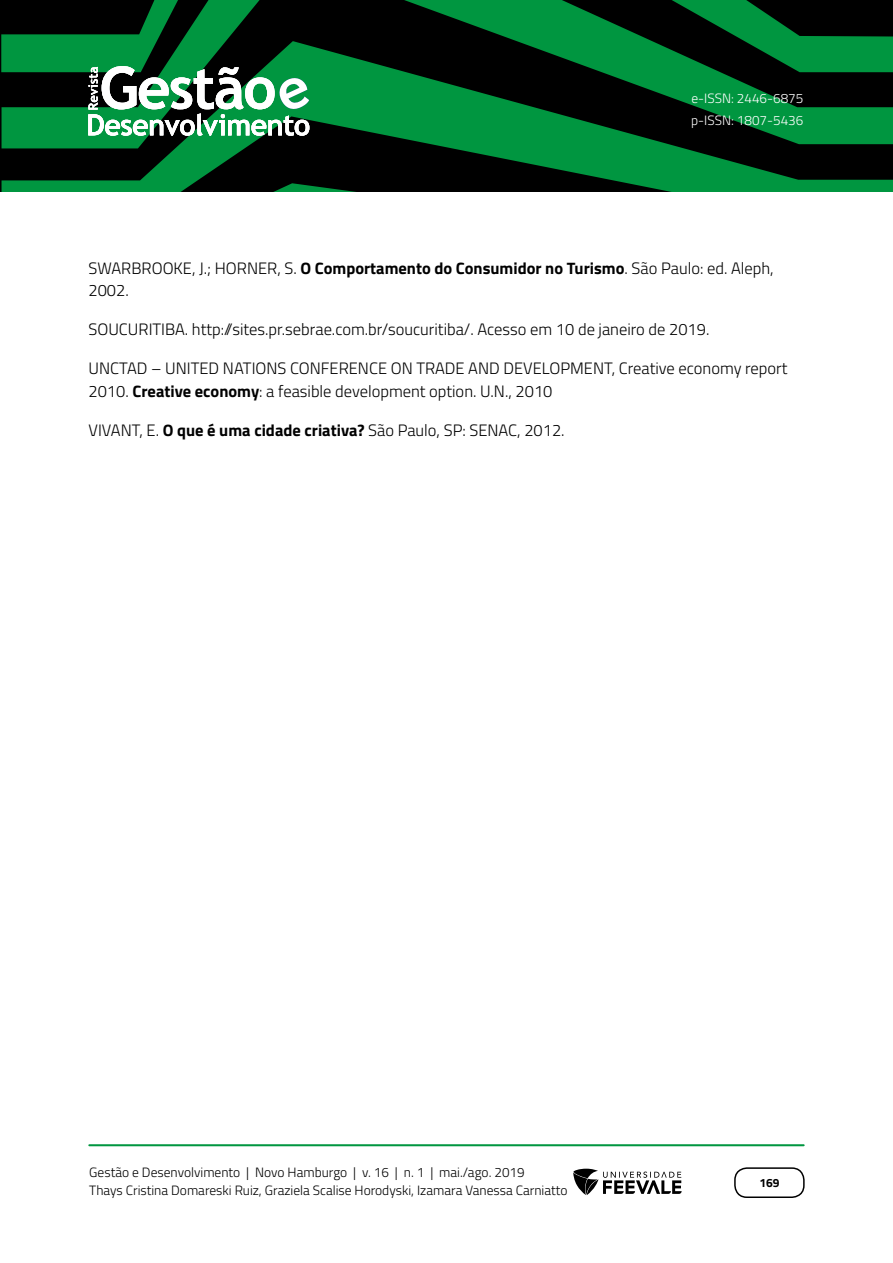
<style>
.page{position:relative;width:893px;height:1263px;background:#fff}
.page>*{position:absolute;margin:0;border:0;box-sizing:border-box;transform-origin:0 0}
.Referências{font:300 16.5px/22.5px "Titillium Web";color:#000}
.t1{font:300 13.5px "Titillium Web";color:#000}
.t2{font:300 13.5px/22.5px "Titillium Web";color:#fff}
.t3{font:700 12px "Titillium Web";color:#000}
.s1{font-weight:700}
</style>
<div class="page">
<svg style="left:2px;top:0;width:891px;height:41px;background:#003516"></svg>
<svg style="left:2px;top:41px;width:891px;height:142px;background:#004a1f"></svg>
<svg style="left:2px;top:183px;width:891px;height:9px;background:#004f21"></svg>
<hr style="left:89px;top:1144px;width:715px;height:2px;background:#009640">
<div style="left:734px;top:1167px;width:71px;height:31px;border:2px solid #000;border-radius:12px"></div>
<svg style="left:573px;top:1169px;width:109px;height:26px"></svg>
<svg style="left:88px;top:66px;width:221px;height:70px"></svg>
<p class="t2" style="left:691px;top:86px;width:114px">e-ISSN: 2446-6875 p-ISSN: 1807-5436</p>
<p class="Referências" style="left:88px;top:256px;width:687px">SWARBROOKE, J.; HORNER, S. <span class="s1">O Comportamento do Consumidor no Turismo</span>. São Paulo: ed. Aleph,<br>2002.</p>
<p class="Referências" style="left:88px;top:317px;width:622px">SOUCURITIBA. http://sites.pr.sebrae.com.br/soucuritiba/. Acesso em 10 de janeiro de 2019.</p>
<p class="Referências" style="left:88px;top:356px;width:701px">UNCTAD – UNITED NATIONS CONFERENCE ON TRADE AND DEVELOPMENT, Creative economy report<br>2010. <span class="s1">Creative economy</span>: a feasible development option. U.N., 2010</p>
<p class="Referências" style="left:88px;top:418px;width:478px">VIVANT, E. <span class="s1">O que é uma cidade criativa?</span> São Paulo, SP: SENAC, 2012.</p>
<p class="t1" style="left:89px;top:1162px;width:437px">Gestão e Desenvolvimento | Novo Hamburgo | v. 16 | n. 1 | mai./ago. 2019</p>
<p class="t1" style="left:89px;top:1180px;width:480px">Thays Cristina Domareski Ruiz, Graziela Scalise Horodyski, Izamara Vanessa Carniatto</p>
<p class="t3" style="left:759px;top:1174px;width:22px">169</p>
</div>
